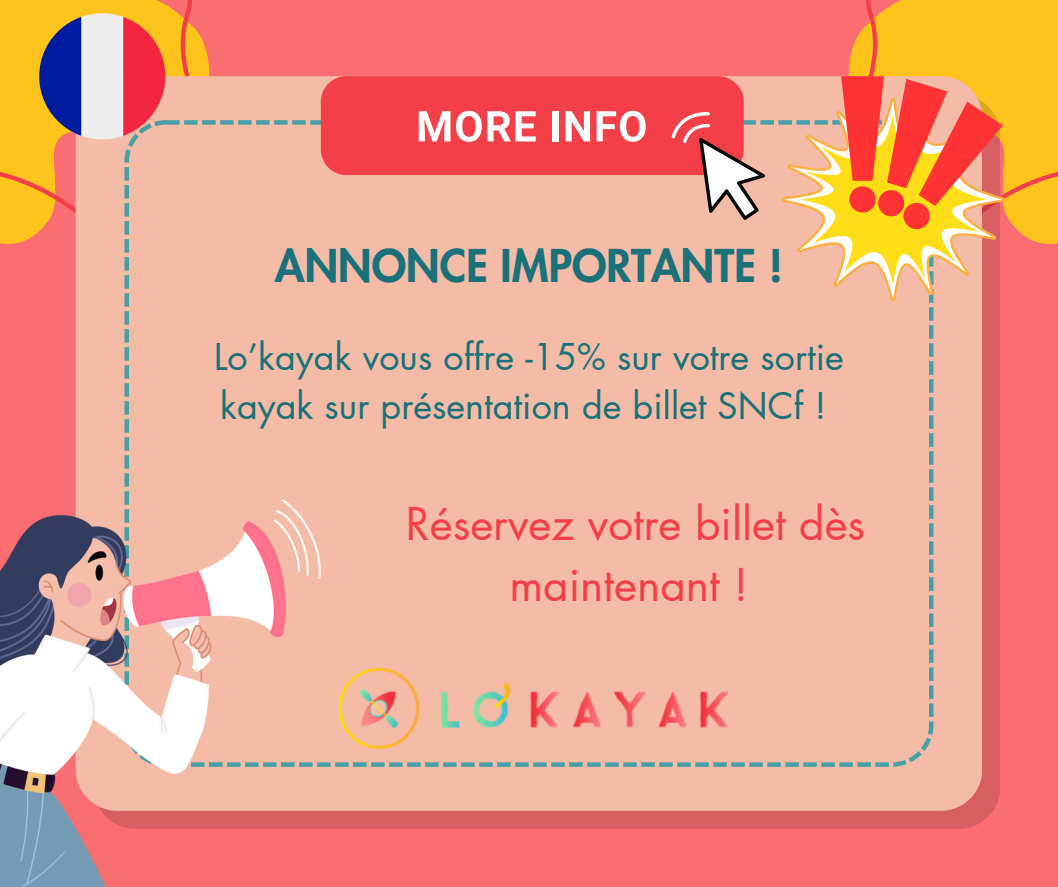
<style>
.page{position:relative;width:1058px;height:887px;background:#fff}
.page>*{position:absolute;margin:0;border:0;box-sizing:border-box;transform-origin:0 0}
.t1{font:44.1px/60.8px "Futura LT Pro";color:#f43f49;text-align:center}
.t2{font:800 44.1px "Futura LT Pro";color:#1a7179}
.t3{font:36px/49.5px "Futura LT Pro";color:#1a7179}
</style>
<div class="page">
<div style="left:0;top:0;width:1058px;height:886px;background:#fa6d71"></div>
<svg style="left:0;top:70px;width:210px;height:196px"></svg>
<svg style="left:0;top:0;width:209px;height:236px;fill:#fec41c"></svg>
<svg style="left:848px;top:0;width:210px;height:236px;background:#fdbb22"></svg>
<div style="left:321px;top:301px;width:679px;height:527px;background:#d75e61"></div>
<div style="left:76px;top:76px;width:906px;height:734px;background:#f4bba6"></div>
<div style="left:124px;top:120px;width:809px;height:646px;background:#f4bba6"></div>
<img style="left:340px;top:668px;width:387px;height:80px">
<img style="left:0;top:500px;width:321px;height:386px">
<div style="left:321px;top:76px;width:422px;height:99px;background:#f43f49;border-radius:25px"></div>
<svg style="left:419px;top:111px;width:31px;height:30px"></svg>
<svg style="left:456px;top:111px;width:79px;height:31px"></svg>
<div style="left:552px;top:111px;width:6px;height:30px;background:#fff"></div>
<svg style="left:565px;top:111px;width:25px;height:30px"></svg>
<svg style="left:596px;top:111px;width:49px;height:31px"></svg>
<svg style="left:671px;top:111px;width:94px;height:109px"></svg>
<svg style="left:781px;top:98px;width:223px;height:203px"></svg>
<svg style="left:784px;top:100px;width:218px;height:199px;background:#f1b79f"></svg>
<svg style="left:800px;top:76px;width:202px;height:208px;background:#f89d63"></svg>
<svg style="left:39px;top:13px;width:126px;height:126px;background:#bb848c"></svg>
<p class="t2" style="left:275px;top:246px;width:509px">ANNONCE IMPORTANTE !</p>
<p class="t3" style="left:214px;top:333px;width:631px">Lo’kayak vous offre -15% sur votre sortie kayak sur présentation de billet SNCf !</p>
<h1 class="t1" style="left:406px;top:495px;width:461px">Réservez votre billet dès maintenant !</h1>
</div>
